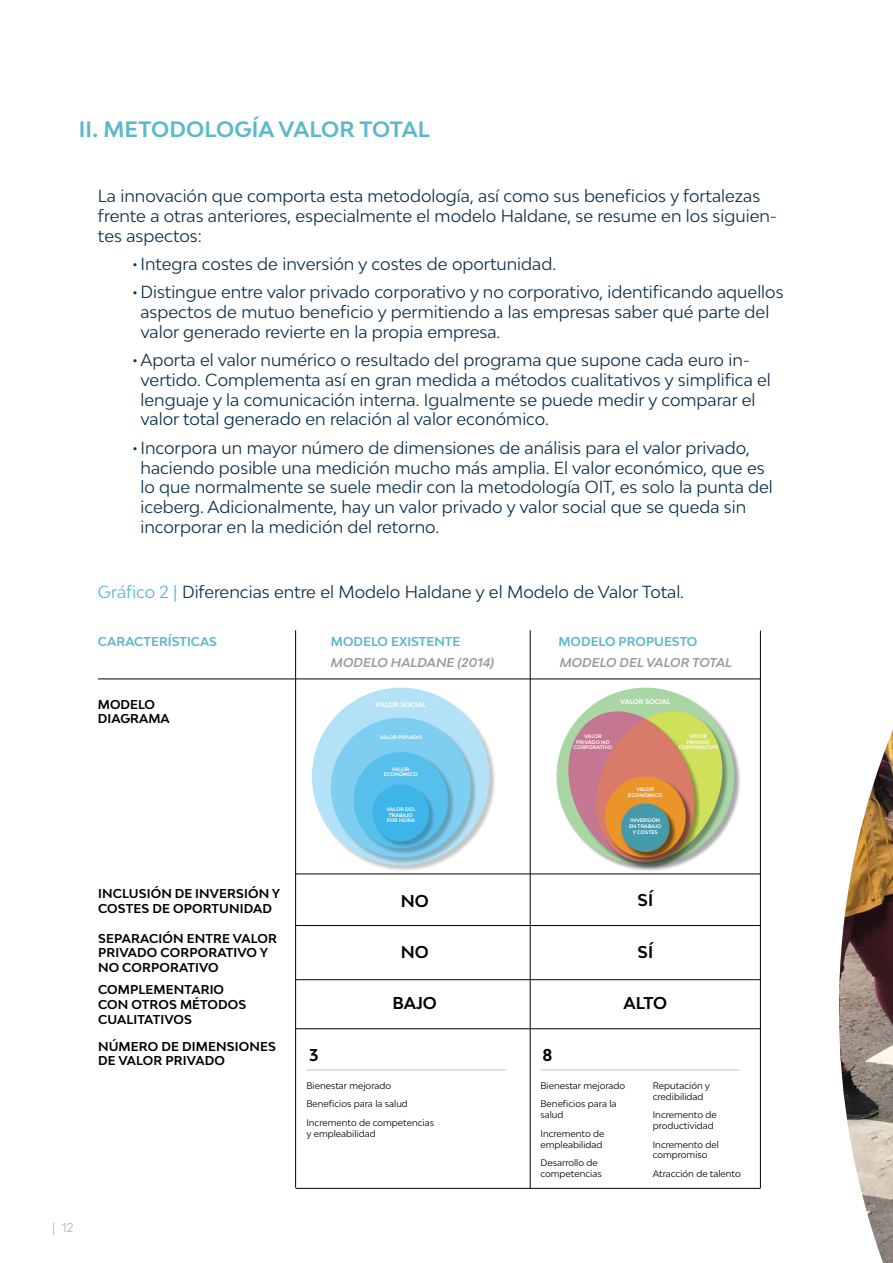
<style>
.page{position:relative;width:893px;height:1263px;background:#fff}
.page>*{position:absolute;margin:0;border:0;box-sizing:border-box;transform-origin:0 0}
.t1{font:700 21px "Bw Modelica";letter-spacing:.01em;color:#5ab9cb}
.t2{font:16.5px/19.8px "Bw Modelica";color:#0e314b}
.t3{font:700 16.2px "Bw Modelica";color:#000}
.t4{font:700 12.15px/14.5px "Bw Modelica";letter-spacing:.01em;color:#000}
.t5{font:700 12.15px "Bw Modelica";color:#5ab9cb}
.t6{font:italic 700 12.15px "Bw Modelica";color:#9d9d9c}
.t7{font:12px "Bw Modelica";color:#b5b4b4}
.t8{font:9px/18.5px "Bw Modelica";color:#000}
.t9{font:700 6.45px "Bw Modelica";color:#fff}
.t10{font:700 4.8px/5.8px "Bw Modelica";letter-spacing:.01em;color:#fff;text-align:center}
.s1{color:#5ab9cb}
</style>
<div class="page">
<div style="left:313px;top:688px;width:183px;height:184px;background:#000;opacity:.75"></div>
<div style="left:312px;top:688px;width:177px;height:177px;background:#b3e2f6;border-radius:50%"></div>
<div style="left:332px;top:718px;width:146px;height:146px;background:#000;opacity:.75"></div>
<div style="left:331px;top:718px;width:140px;height:139px;background:#7dcef0;border-radius:50%"></div>
<div style="left:354px;top:753px;width:100px;height:102px;background:#000;opacity:.75"></div>
<div style="left:354px;top:752px;width:94px;height:96px;background:#57bfec;border-radius:50%"></div>
<div style="left:373px;top:785px;width:63px;height:63px;background:#000;opacity:.75"></div>
<div style="left:372px;top:784px;width:57px;height:57px;background:#3db5e9;border-radius:50%"></div>
<hr style="left:98px;top:679px;width:662px;height:1px;background:#000">
<hr style="left:296px;top:925px;width:464px;height:1px;background:#000">
<hr style="left:296px;top:874px;width:464px;height:1px;background:#000">
<hr style="left:296px;top:979px;width:464px;height:1px;background:#000">
<hr style="left:296px;top:1028px;width:464px;height:1px;background:#000">
<hr style="left:296px;top:1188px;width:464px;height:1px;background:#000">
<hr style="left:530px;top:630px;width:1px;height:558px;background:#000">
<hr style="left:760px;top:631px;width:1px;height:557px;background:#000">
<hr style="left:306px;top:1070px;width:200px;height:1px;background:#000">
<hr style="left:540px;top:1070px;width:200px;height:1px;background:#000">
<div style="left:557px;top:688px;width:184px;height:184px;background:#000;opacity:.75"></div>
<div style="left:556px;top:688px;width:178px;height:177px;background:#a9d6a4;border-radius:50%"></div>
<svg style="left:559px;top:702px;width:172px;height:169px"></svg>
<div style="left:606px;top:777px;width:87px;height:87px;background:#000;opacity:.75"></div>
<div style="left:605px;top:776px;width:81px;height:81px;background:#eb942a;border-radius:50%"></div>
<div style="left:622px;top:804px;width:54px;height:55px;background:#000;opacity:.75"></div>
<div style="left:621px;top:803px;width:49px;height:49px;background:#469bab;border-radius:50%"></div>
<hr style="left:295px;top:630px;width:1px;height:558px;background:#000">
<img style="left:839px;top:730px;width:54px;height:533px">
<p class="t1" style="left:79px;top:116px;width:353px">II. METODOLOGÍA VALOR TOTAL</p>
<p class="t2" style="left:98px;top:185px;width:681px">La innovación que comporta esta metodología, así como sus beneficios y fortalezas frente a otras anteriores, especialmente el modelo Haldane, se resume en los siguien&shy;tes aspectos:</p>
<p class="t2" style="left:132px;top:253px;width:426px">•Integra costes de inversión y costes de oportunidad.</p>
<p class="t2" style="left:140px;top:282px;width:645px;text-indent:-8px">•Distingue entre valor privado corporativo y no corporativo, identificando aquellos aspectos de mutuo beneficio y permitiendo a las empresas saber qué parte del valor generado revierte en la propia empresa.</p>
<p class="t2" style="left:140px;top:350px;width:632px;text-indent:-8px">• Aporta el valor numérico o resultado del programa que supone cada euro in&shy;vertido. Complementa así en gran medida a métodos cualitativos y simplifica el lenguaje y la comunicación interna. Igualmente se puede medir y comparar el valor total generado en relación al valor económico.</p>
<p class="t2" style="left:140px;top:437px;width:634px;text-indent:-8px">•Incorpora un mayor número de dimensiones de análisis para el valor privado, haciendo posible una medición mucho más amplia. El valor económico, que es lo que normalmente se suele medir con la metodología OIT, es solo la punta del iceberg. Adicionalmente, hay un valor privado y valor social que se queda sin incorporar en la medición del retorno.</p>
<p class="t2" style="left:98px;top:581px;width:588px"><span class="s1">Gráfico 2 |</span> Diferencias entre el Modelo Haldane y el Modelo de Valor Total.</p>
<p class="t5" style="left:98px;top:634px;width:121px">CARACTERÍSTICAS</p>
<p class="t5" style="left:331px;top:634px;width:131px">MODELO EXISTENTE</p>
<p class="t5" style="left:558px;top:634px;width:140px">MODELO PROPUESTO</p>
<p class="t4" style="left:98px;top:697px;width:73px">MODELO<br>DIAGRAMA</p>
<p class="t6" style="left:331px;top:655px;width:165px">MODELO HALDANE (2014)</p>
<p class="t6" style="left:560px;top:655px;width:174px">MODELO DEL VALOR TOTAL</p>
<p class="t9" style="left:376px;top:700px;width:52px">VALOR SOCIAL</p>
<p class="t10" style="left:379px;top:734px;width:44px">VALOR PRIVADO</p>
<p class="t10" style="left:384px;top:766px;width:36px">VALOR<br>ECONÓMICO</p>
<p class="t10" style="left:386px;top:806px;width:30px">VALOR DEL<br>TRABAJO<br>POR HORA</p>
<p class="t9" style="left:620px;top:697px;width:52px">VALOR SOCIAL</p>
<p class="t10" style="left:574px;top:733px;width:40px">VALOR<br>PRIVADO NO<br>CORPORATIVO</p>
<p class="t10" style="left:679px;top:733px;width:40px">VALOR<br>PRIVADO<br>CORPORATIVO</p>
<p class="t10" style="left:628px;top:787px;width:36px">VALOR<br>ECONÓMICO</p>
<p class="t10" style="left:629px;top:817px;width:34px">INVERSIÓN<br>EN TRABAJO<br>Y COSTES</p>
<p class="t4" style="left:98px;top:886px;width:184px">INCLUSIÓN DE INVERSIÓN Y<br>COSTES DE OPORTUNIDAD</p>
<p class="t3" style="left:401px;top:891px;width:30px">NO</p>
<p class="t3" style="left:401px;top:941px;width:30px">NO</p>
<p class="t3" style="left:392px;top:993px;width:46px">BAJO</p>
<p class="t3" style="left:309px;top:1044px;width:11px">3</p>
<p class="t3" style="left:543px;top:1044px;width:11px">8</p>
<p class="t4" style="left:98px;top:931px;width:180px">SEPARACIÓN ENTRE VALOR<br>PRIVADO CORPORATIVO Y<br>NO CORPORATIVO</p>
<p class="t4" style="left:98px;top:982px;width:150px">COMPLEMENTARIO<br>CON OTROS MÉTODOS<br>CUALITATIVOS</p>
<p class="t4" style="left:98px;top:1038px;width:179px">NÚMERO DE DIMENSIONES<br>DE VALOR PRIVADO</p>
<p class="t3" style="left:637px;top:890px;width:17px">SÍ</p>
<p class="t3" style="left:637px;top:941px;width:17px">SÍ</p>
<p class="t3" style="left:624px;top:993px;width:45px">ALTO</p>
<p class="t7" style="left:52px;top:1220px;width:23px">| 12</p>
<p class="t8" style="left:306px;top:1076px;width:129px">Bienestar mejorado<br>Beneficios para la salud<br>Incremento de competencias</p>
<p class="t8" style="left:306px;top:1124px;width:71px">y empleabilidad</p>
<p class="t8" style="left:540px;top:1076px;width:86px">Bienestar mejorado<br>Beneficios para la</p>
<p class="t8" style="left:540px;top:1105px;width:65px">salud<br>Incremento de</p>
<p class="t8" style="left:540px;top:1135px;width:63px">empleabilidad<br>Desarrollo de</p>
<p class="t8" style="left:540px;top:1164px;width:63px">competencias</p>
<p class="t8" style="left:653px;top:1080px;width:59px;line-height:10.8px">Reputación y credibilidad</p>
<p class="t8" style="left:653px;top:1109px;width:65px;line-height:10.8px">Incremento de productividad</p>
<p class="t8" style="left:653px;top:1138px;width:68px;line-height:10.8px">Incremento del compromiso</p>
<p class="t8" style="left:653px;top:1164px;width:89px">Atracción de talento</p>
</div>
